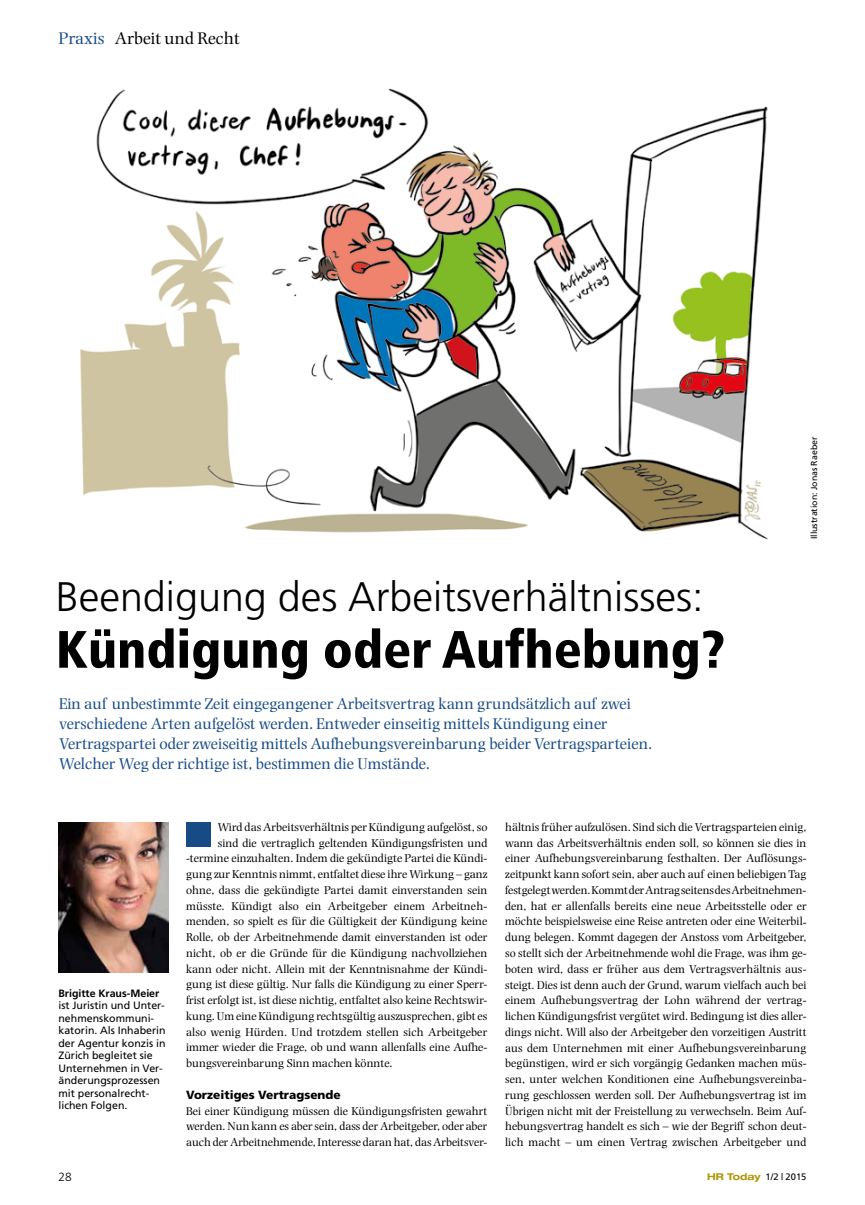
<style>
.page{position:relative;width:865px;height:1205px;background:#fff}
.page>*{position:absolute;margin:0;border:0;box-sizing:border-box;transform-origin:0 0}
.t1{font:900 condensed 52.5px "Frutiger";color:#000}
.t2{font:300 41.25px "Frutiger";color:#000}
.t3{font:17.5px "Photina";color:#000}
.t4{font:16.25px/20px "Photina";color:#174b86}
.t5{font:11.88px/15.8px "Photina";color:#000;text-align:justify}
.t6{font:900 11.88px "Frutiger";color:#000}
.t7{font:300 11.88px "Frutiger";color:#000}
.t8{font:10.62px/12.5px "Frutiger";color:#000}
.t9{font:700 10.62px "Frutiger";color:#000}
.t10{font:9.38px "Frutiger";color:#000}
.t11{font:8.75px "Frutiger";color:#000}
.s1{color:#174b86}
.s2{font-family:"Helvetica Neue LT";font-weight:700;font-stretch:expanded;color:#af9500}
</style>
<div class="page">
<div style="left:186px;top:822px;width:25px;height:25px;background:#174b86"></div>
<img style="left:80px;top:88px;width:688px;height:452px">
<img style="left:58px;top:822px;width:110px;height:151px">
<h3 class="t3" style="left:58px;top:28px;width:183px"><span class="s1">Praxis</span> Arbeit und Recht</h3>
<h2 class="t2" style="left:56px;top:574px;width:649px">Beendigung des Arbeitsverhältnisses:</h2>
<h1 class="t1" style="left:56px;top:618px;width:670px">Kündigung oder Aufhebung?</h1>
<p class="t4" style="left:59px;top:694px;width:595px">Ein auf unbestimmte Zeit eingegangener Arbeitsvertrag kann grundsätzlich auf zwei verschiedene Arten aufgelöst werden. Entweder einseitig mittels Kündigung einer Vertragspartei oder zweiseitig mittels Aufhebungsvereinbarung beider Vertragsparteien.<br>Welcher Weg der richtige ist, bestimmen die Umstände.</p>
<p class="t11" style="left:809px;top:539px;width:104px;rotate:-90deg">Illustration: Jonas Raeber</p>
<p class="t9" style="left:58px;top:987px;width:102px">Brigitte Kraus-Meier</p>
<p class="t8" style="left:58px;top:999px;width:109px">ist Juristin und Unter&shy;nehmenskommuni&shy;katorin. Als Inhaberin der Agentur konzis in<br>Zürich begleitet sie<br>Unternehmen in Ver&shy;änderungsprozessen mit personalrecht&shy;lichen Folgen.</p>
<p class="t5" style="left:218px;top:819px;width:271px">Wird das Arbeitsverhältnis per Kündigung aufgelöst, so</p>
<p class="t5" style="left:218px;top:835px;width:271px">sind die vertraglich geltenden Kündigungsfristen und</p>
<p class="t5" style="left:186px;top:851px;width:303px">-termine einzuhalten. Indem die gekündigte Partei die Kündi-</p>
<p class="t5" style="left:186px;top:866px;width:303px">gung zur Kenntnis nimmt, entfaltet diese ihre Wirkung – ganz</p>
<p class="t5" style="left:186px;top:882px;width:303px">ohne, dass die gekündigte Partei damit einverstanden sein</p>
<p class="t5" style="left:186px;top:898px;width:303px">müsste. Kündigt also ein Arbeitgeber einem Arbeitneh-</p>
<p class="t5" style="left:186px;top:914px;width:303px">menden, so spielt es für die Gültigkeit der Kündigung keine</p>
<p class="t5" style="left:186px;top:929px;width:303px">Rolle, ob der Arbeitnehmende damit einverstanden ist oder</p>
<p class="t5" style="left:186px;top:945px;width:303px">nicht, ob er die Gründe für die Kündigung nachvollziehen</p>
<p class="t5" style="left:186px;top:961px;width:303px">kann oder nicht. Allein mit der Kenntnisnahme der Kündi-</p>
<p class="t5" style="left:186px;top:977px;width:303px">gung ist diese gültig. Nur falls die Kündigung zu einer Sperr-</p>
<p class="t5" style="left:186px;top:992px;width:303px">frist erfolgt ist, ist diese nichtig, entfaltet also keine Rechtswir-</p>
<p class="t5" style="left:186px;top:1008px;width:303px">kung. Um eine Kündigung rechtsgültig auszusprechen, gibt es</p>
<p class="t5" style="left:186px;top:1024px;width:302px">also wenig Hürden. Und trotzdem stellen sich Arbeitgeber</p>
<p class="t5" style="left:186px;top:1040px;width:303px">immer wieder die Frage, ob und wann allenfalls eine Aufhe-</p>
<p class="t5" style="left:186px;top:1055px;width:208px">bungsvereinbarung Sinn machen könnte.</p>
<p class="t6" style="left:186px;top:1087px;width:156px">Vorzeitiges Vertragsende</p>
<p class="t5" style="left:186px;top:1103px;width:303px">Bei einer Kündigung müssen die Kündigungsfristen gewahrt werden. Nun kann es aber sein, dass der Arbeitgeber, oder aber auch der Arbeitnehmende, Interesse daran hat, das Arbeitsver-</p>
<p class="t5" style="left:505px;top:819px;width:303px">hältnis früher aufzulösen. Sind sich die Vertragsparteien einig, wann das Arbeitsverhältnis enden soll, so können sie dies in einer Aufhebungsvereinbarung festhalten. Der Auflösungs&shy;zeitpunkt kann sofort sein, aber auch auf einen beliebigen Tag festgelegt werden. Kommt der Antrag seitens des Arbeitnehmen&shy;den, hat er allenfalls bereits eine neue Arbeitsstelle oder er möchte beispielsweise eine Reise antreten oder eine Weiterbil&shy;dung belegen. Kommt dagegen der Anstoss vom Arbeitgeber, so stellt sich der Arbeitnehmende wohl die Frage, was ihm ge&shy;boten wird, dass er früher aus dem Vertragsverhältnis aus&shy;steigt. Dies ist denn auch der Grund, warum vielfach auch bei einem Aufhebungsvertrag der Lohn während der vertrag&shy;lichen Kündigungsfrist vergütet wird. Bedingung ist dies aller&shy;dings nicht. Will also der Arbeitgeber den vorzeitigen Austritt aus dem Unternehmen mit einer Aufhebungsvereinbarung begünstigen, wird er sich vorgängig Gedanken machen müs&shy;sen, unter welchen Konditionen eine Aufhebungsvereinba&shy;rung geschlossen werden soll. Der Aufhebungsvertrag ist im Übrigen nicht mit der Freistellung zu verwechseln. Beim Auf&shy;hebungsvertrag handelt es sich – wie der Begriff schon deut&shy;lich macht – um einen Vertrag zwischen Arbeitgeber und</p>
<p class="t7" style="left:58px;top:1169px;width:15px">28</p>
<p class="t10" style="left:707px;top:1171px;width:101px"><span class="s2">HR Today</span> 1/2 | 2015</p>
</div>
